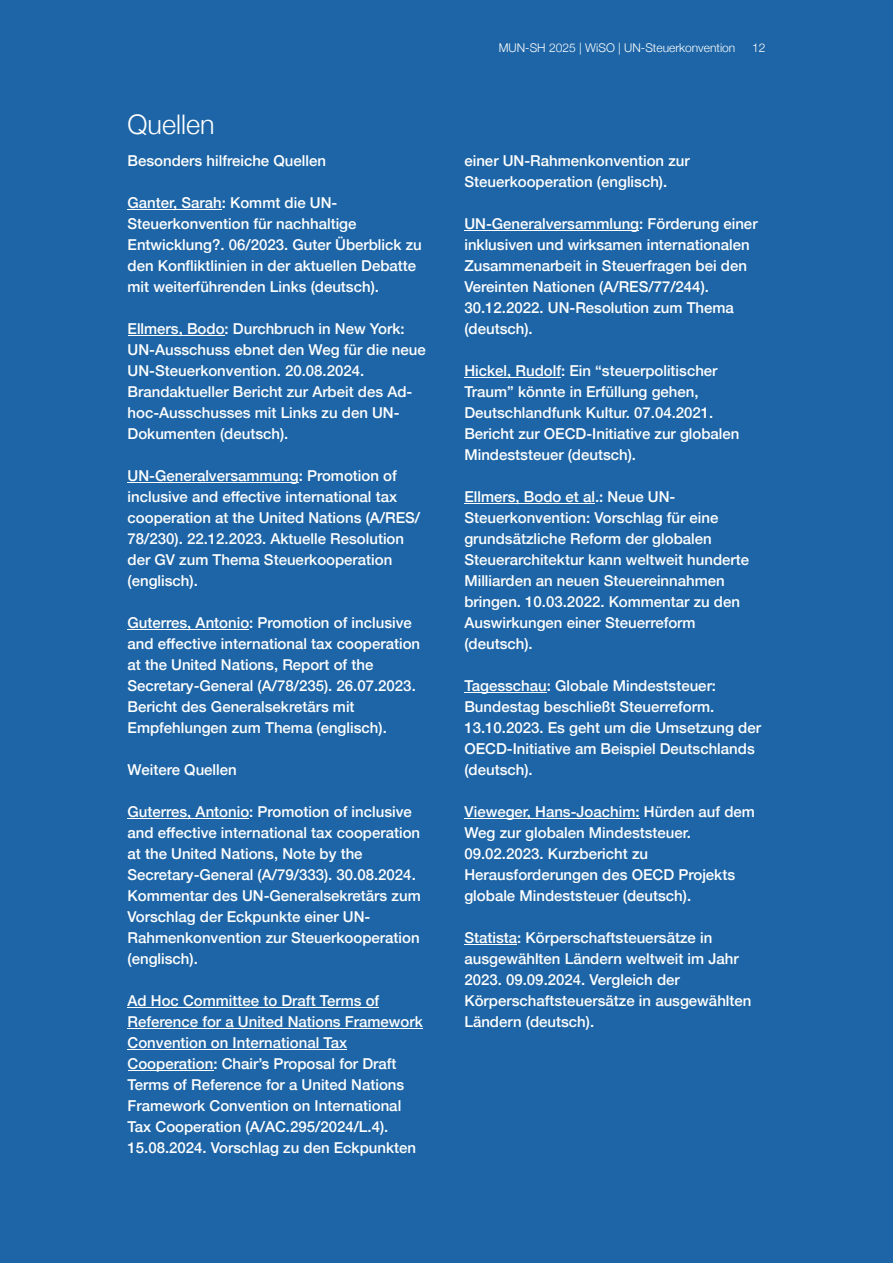
<style>
.page{position:relative;width:893px;height:1263px;background:#1d65a6}
.page>*{position:absolute;margin:0;border:0;box-sizing:border-box;transform-origin:0 0}
.t1{font:300 27px "Helvetica Neue";color:#fff}
.t2{font:500 15px/21px "Helvetica Neue";color:#fff}
.t3{font:300 12px "Helvetica Neue";color:#fff}
</style>
<div class="page">
<hr style="left:464px;top:230px;width:175px;height:1px;background:#fff">
<hr style="left:464px;top:377px;width:97px;height:1px;background:#fff">
<hr style="left:464px;top:503px;width:131px;height:1px;background:#fff">
<hr style="left:464px;top:692px;width:83px;height:1px;background:#fff">
<hr style="left:464px;top:818px;width:176px;height:1px;background:#fff">
<hr style="left:464px;top:944px;width:53px;height:1px;background:#fff">
<hr style="left:128px;top:209px;width:94px;height:1px;background:#fff">
<hr style="left:128px;top:335px;width:97px;height:1px;background:#fff">
<hr style="left:128px;top:482px;width:171px;height:1px;background:#fff">
<hr style="left:128px;top:629px;width:121px;height:1px;background:#fff">
<hr style="left:128px;top:818px;width:121px;height:1px;background:#fff">
<hr style="left:128px;top:1007px;width:251px;height:1px;background:#fff">
<hr style="left:128px;top:1028px;width:295px;height:1px;background:#fff">
<hr style="left:128px;top:1049px;width:219px;height:1px;background:#fff">
<hr style="left:128px;top:1070px;width:85px;height:1px;background:#fff">
<h1 class="t1" style="left:128px;top:108px;width:89px">Quellen</h1>
<p class="t2" style="left:128px;top:150px;width:200px">Besonders hilfreiche Quellen</p>
<p class="t2" style="left:128px;top:192px;width:296px">Ganter, Sarah: Kommt die UN-Steuerkonvention für nachhaltige Entwicklung?. 06/2023. Guter Überblick zu den Konfliktlinien in der aktuellen Debatte mit weiterführenden Links (deutsch).</p>
<p class="t2" style="left:128px;top:318px;width:300px">Ellmers, Bodo: Durchbruch in New York:<br>UN-Ausschuss ebnet den Weg für die neue UN-Steuerkonvention. 20.08.2024.<br>Brandaktueller Bericht zur Arbeit des Ad&shy;hoc-Ausschusses mit Links zu den UN-Dokumenten (deutsch).</p>
<p class="t2" style="left:128px;top:465px;width:294px">UN-Generalversammung: Promotion of inclusive and effective international tax cooperation at the United Nations (A/RES/ 78/230). 22.12.2023. Aktuelle Resolution der GV zum Thema Steuerkooperation (englisch).</p>
<p class="t2" style="left:128px;top:612px;width:294px">Guterres, Antonio: Promotion of inclusive and effective international tax cooperation at the United Nations, Report of the Secretary-General (A/78/235). 26.07.2023.<br>Bericht des Generalsekretärs mit Empfehlungen zum Thema (englisch).</p>
<p class="t2" style="left:128px;top:759px;width:111px">Weitere Quellen</p>
<p class="t2" style="left:128px;top:801px;width:295px">Guterres, Antonio: Promotion of inclusive and effective international tax cooperation at the United Nations, Note by the Secretary-General (A/79/333). 30.08.2024.<br>Kommentar des UN-Generalsekretärs zum Vorschlag der Eckpunkte einer UN-Rahmenkonvention zur Steuerkooperation (englisch).</p>
<p class="t2" style="left:128px;top:990px;width:297px">Ad Hoc Committee to Draft Terms of Reference for a United Nations Framework Convention on International Tax Cooperation: Chair’s Proposal for Draft Terms of Reference for a United Nations Framework Convention on International Tax Cooperation (A/AC.295/2024/L.4).<br>15.08.2024. Vorschlag zu den Eckpunkten</p>
<p class="t3" style="left:499px;top:40px;width:238px">MUN-SH 2025 | WiSO | UN-Steuerkonvention</p>
<p class="t3" style="left:752px;top:40px;width:15px">12</p>
<p class="t2" style="left:464px;top:150px;width:227px">einer UN-Rahmenkonvention zur<br>Steuerkooperation (englisch).</p>
<p class="t2" style="left:464px;top:213px;width:295px">UN-Generalversammlung: Förderung einer inklusiven und wirksamen internationalen Zusammenarbeit in Steuerfragen bei den Vereinten Nationen (A/RES/77/244).<br>30.12.2022. UN-Resolution zum Thema (deutsch).</p>
<p class="t2" style="left:464px;top:360px;width:277px">Hickel, Rudolf: Ein “steuerpolitischer Traum” könnte in Erfüllung gehen, Deutschlandfunk Kultur. 07.04.2021.<br>Bericht zur OECD-Initiative zur globalen Mindeststeuer (deutsch).</p>
<p class="t2" style="left:464px;top:486px;width:286px">Ellmers, Bodo et al.: Neue UN-Steuerkonvention: Vorschlag für eine grundsätzliche Reform der globalen Steuerarchitektur kann weltweit hunderte Milliarden an neuen Steuereinnahmen bringen. 10.03.2022. Kommentar zu den Auswirkungen einer Steuerreform (deutsch).</p>
<p class="t2" style="left:464px;top:675px;width:298px">Tagesschau: Globale Mindeststeuer:<br>Bundestag beschließt Steuerreform.<br>13.10.2023. Es geht um die Umsetzung der OECD-Initiative am Beispiel Deutschlands (deutsch).</p>
<p class="t2" style="left:464px;top:801px;width:292px">Vieweger, Hans-Joachim: Hürden auf dem Weg zur globalen Mindeststeuer.<br>09.02.2023. Kurzbericht zu Herausforderungen des OECD Projekts globale Mindeststeuer (deutsch).</p>
<p class="t2" style="left:464px;top:927px;width:289px">Statista: Körperschaftsteuersätze in ausgewählten Ländern weltweit im Jahr 2023. 09.09.2024. Vergleich der Körperschaftsteuersätze in ausgewählten Ländern (deutsch).</p>
</div>
